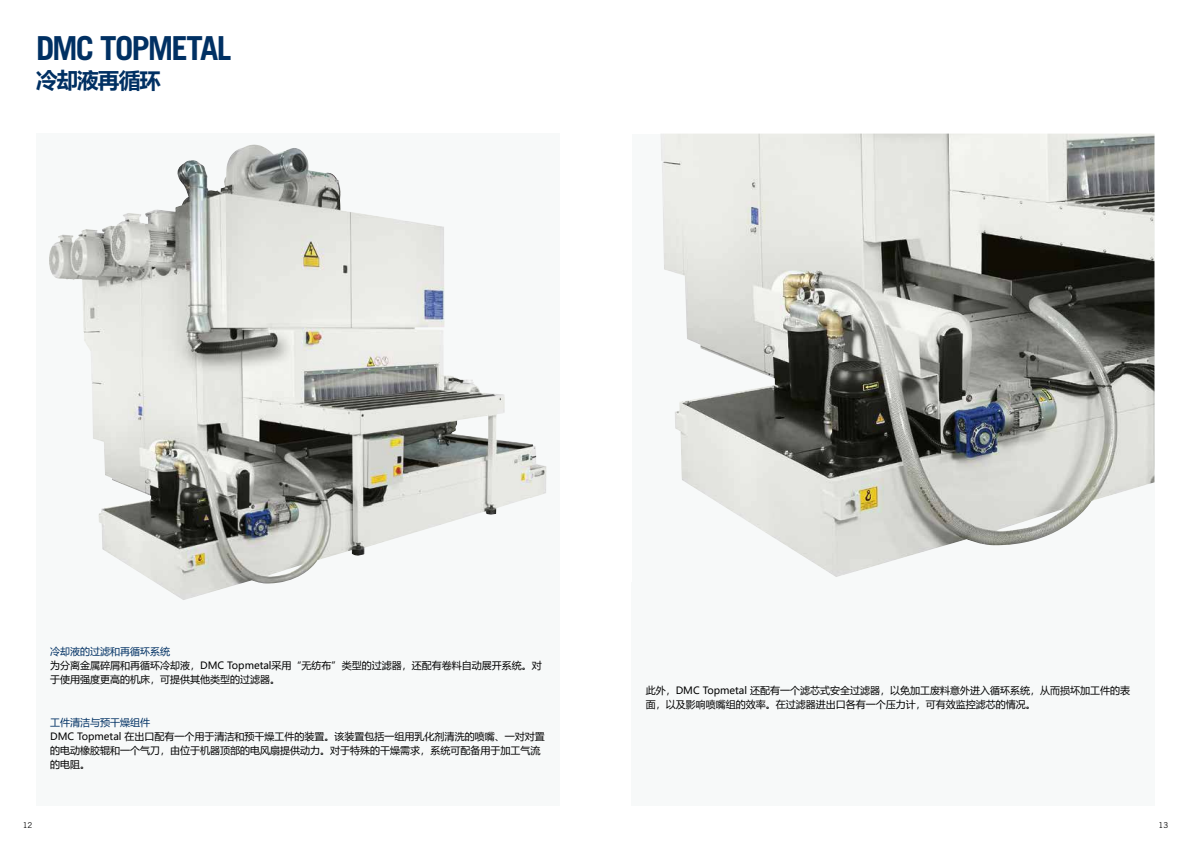
<style>
.page{position:relative;width:1191px;height:842px;background:#fff}
.page>*{position:absolute;margin:0;border:0;box-sizing:border-box;transform-origin:0 0}
.t1{font:700 33.1px "Trade Gothic LT Std";letter-spacing:-.06em;color:#003063}
.t2{font:700 21.7px "Microsoft Ya Hei";letter-spacing:-.045em;color:#003063}
.t3{font:10px/14px "Microsoft Ya Hei";color:#000}
.t4{font:10px "Microsoft Ya Hei";color:#003063}
.t5{font:8px "Trade Gothic LT Std";color:#000}
</style>
<div class="page">
<div style="left:36px;top:134px;width:523px;height:672px;background:#f7f9f9"></div>
<div style="left:631px;top:583px;width:524px;height:223px;background:#f7f9f9"></div>
<img style="left:49px;top:145px;width:497px;height:455px">
<div style="left:632px;top:134px;width:522px;height:451px;background:#f7f9f9"></div>
<img style="left:661px;top:134px;width:493px;height:443px">
<h1 class="t1" style="left:36px;top:28px;width:197px">DMC TOPMETAL</h1>
<h2 class="t2" style="left:36px;top:65px;width:127px">冷却液再循环</h2>
<p class="t4" style="left:50px;top:644px;width:122px">冷却液的过滤和再循环系统</p>
<p class="t3" style="left:50px;top:658px;width:493px">为分离金属碎屑和再循环冷却液，DMC Topmetal采用“无纺布”类型的过滤器，还配有卷料自动展开系统。对于使用强度更高的机床，可提供其他类型的过滤器。</p>
<p class="t4" style="left:50px;top:716px;width:102px">工件清洁与预干燥组件</p>
<p class="t3" style="left:50px;top:729px;width:496px">DMC Topmetal 在出口配有一个用于清洁和预干燥工件的装置。该装置包括一组用乳化剂清洗的喷嘴、一对对置的电动橡胶辊和一个气刀，由位于机器顶部的电风扇提供动力。对于特殊的干燥需求，系统可配备用于加工气流的电阻。</p>
<p class="t3" style="left:645px;top:683px;width:486px">此外，DMC Topmetal 还配有一个滤芯式安全过滤器，以免加工废料意外进入循环系统，从而损坏加工件的表面，以及影响喷嘴组的效率。在过滤器进出口各有一个压力计，可有效监控滤芯的情况。</p>
<p class="t5" style="left:23px;top:820px;width:11px">12</p>
<p class="t5" style="left:1158px;top:820px;width:11px">13</p>
</div>
